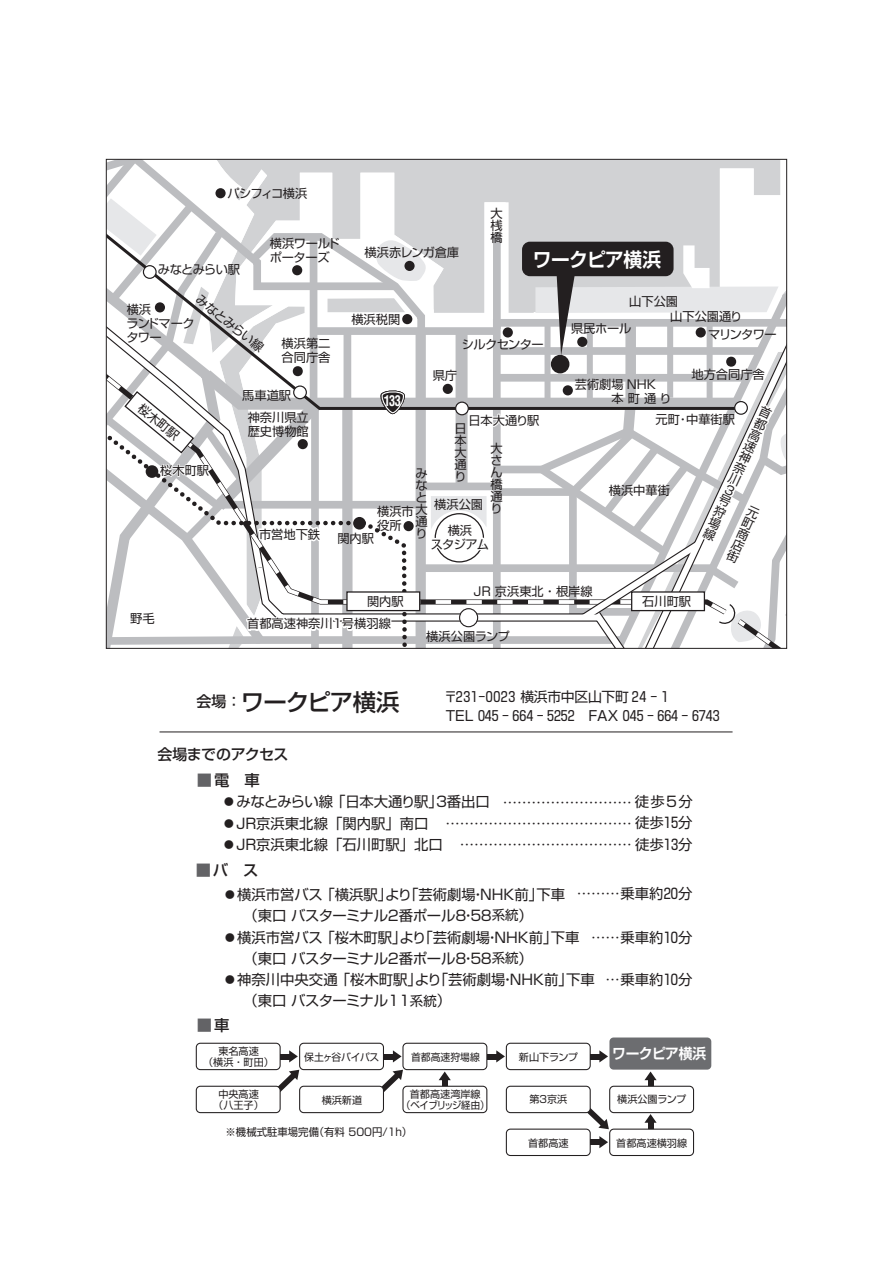
<style>
.page{position:relative;width:893px;height:1263px;background:#fff}
.page>*{position:absolute;margin:0;border:0;box-sizing:border-box;transform-origin:0 0}
.t1{font:500 23.4px "Shin Go Pro";letter-spacing:-.03em;color:#231f20}
.t2{font:700 19.5px "Shin Go Pro De";letter-spacing:-.025em;color:#fff;scale:.96 1}
.t3{font:500 15.3px "Shin Go Pro";color:#231f20}
.t4{font:500 15.3px "Shin Go Pro";color:#636366}
.t5{font:500 15px "Shin Go Pro";letter-spacing:-.04em;color:#231f20}
.t6{font:14.4px/20.9px "Shin Go Pro";color:#231f20}
.t7{font:14.4px "Shin Go Pro";letter-spacing:-.04em;color:#231f20}
.t8{font:14.4px "Shin Go Pro";letter-spacing:-.03em;color:#231f20}
.t9{font:700 14.4px "Shin Go Pro De";letter-spacing:-.03em;color:#fff;scale:.95 1}
.t10{font:700 condensed 14.4px "Helvetica LT Std";color:#fff}
.t11{font:13.8px "Shin Go Pro";letter-spacing:-.025em;color:#231f20}
.t12{font:12.3px/12.1px "Shin Go Pro";color:#231f20;text-align:justify}
.t13{font:12.15px/12.1px "Shin Go Pro";color:#231f20;text-align:justify}
.t14{font:12.15px/13.8px "Shin Go Pro";letter-spacing:-.05em;color:#231f20}
.t15{font:12.15px/13.8px "Shin Go Pro";letter-spacing:-.03em;color:#231f20}
.t16{font:12.15px "Shin Go Pro";letter-spacing:-.035em;color:#231f20}
.t17{font:12.15px "Shin Go Pro";letter-spacing:-.06em;color:#231f20}
.t18{font:12.15px "Shin Go Pro";letter-spacing:-.055em;color:#231f20}
.t19{font:10.65px "Shin Go Pro";color:#231f20}
.t20{font:10.05px/11.6px "Shin Go Pro";color:#231f20;text-align:center}
.t21{font:10.05px "Shin Go Pro";letter-spacing:-.035em;color:#231f20}
.s1{font-size:15px}
.s2{color:#636366}
.s3{font-weight:300}
.s4{font-size:13.35px}
.s5{color:#231f20}
</style>
<div class="page">
<div style="left:196px;top:1043px;width:85px;height:27px;border:1px solid #231f20;border-radius:4px"></div>
<div style="left:299px;top:1043px;width:85px;height:27px;border:1px solid #231f20;border-radius:4px"></div>
<div style="left:402px;top:1043px;width:85px;height:27px;border:1px solid #231f20;border-radius:4px"></div>
<div style="left:506px;top:1043px;width:85px;height:27px;border:1px solid #231f20;border-radius:4px"></div>
<div style="left:609px;top:1037px;width:102px;height:32px;background:#6c6d70;border-radius:4px"></div>
<div style="left:506px;top:1128px;width:85px;height:28px;border:1px solid #231f20;border-radius:4px"></div>
<div style="left:280px;top:1054px;width:12px;height:5px;background:#231f20"></div>
<svg style="left:289px;top:1050px;width:9px;height:12px"></svg>
<svg style="left:275px;top:1070px;width:24px;height:22px"></svg>
<div style="left:384px;top:1054px;width:12px;height:5px;background:#231f20"></div>
<svg style="left:393px;top:1050px;width:9px;height:12px"></svg>
<div style="left:487px;top:1054px;width:12px;height:5px;background:#231f20"></div>
<svg style="left:496px;top:1050px;width:9px;height:12px"></svg>
<div style="left:590px;top:1054px;width:13px;height:5px;background:#231f20"></div>
<svg style="left:599px;top:1050px;width:9px;height:12px"></svg>
<div style="left:590px;top:1139px;width:13px;height:6px;background:#231f20"></div>
<svg style="left:599px;top:1136px;width:9px;height:12px"></svg>
<div style="left:442px;top:1077px;width:6px;height:12px;background:#231f20"></div>
<svg style="left:439px;top:1071px;width:12px;height:9px"></svg>
<div style="left:648px;top:1077px;width:5px;height:12px;background:#231f20"></div>
<svg style="left:644px;top:1071px;width:13px;height:9px"></svg>
<div style="left:648px;top:1119px;width:5px;height:13px;background:#231f20"></div>
<svg style="left:644px;top:1114px;width:13px;height:9px"></svg>
<svg style="left:379px;top:1070px;width:24px;height:22px"></svg>
<svg style="left:584px;top:1108px;width:25px;height:21px"></svg>
<div style="left:196px;top:1086px;width:84px;height:26px;background:#fff;border-radius:4px"></div>
<div style="left:196px;top:1086px;width:85px;height:27px;border:1px solid #231f20;border-radius:4px"></div>
<div style="left:300px;top:1086px;width:83px;height:26px;background:#fff;border-radius:4px"></div>
<div style="left:299px;top:1086px;width:85px;height:27px;border:1px solid #231f20;border-radius:4px"></div>
<div style="left:403px;top:1086px;width:84px;height:26px;background:#fff;border-radius:4px"></div>
<div style="left:402px;top:1086px;width:85px;height:27px;border:1px solid #231f20;border-radius:4px"></div>
<div style="left:610px;top:1086px;width:83px;height:26px;background:#fff;border-radius:4px"></div>
<div style="left:609px;top:1086px;width:85px;height:27px;border:1px solid #231f20;border-radius:4px"></div>
<div style="left:610px;top:1129px;width:83px;height:26px;background:#fff;border-radius:4px"></div>
<div style="left:609px;top:1128px;width:85px;height:28px;border:1px solid #231f20;border-radius:4px"></div>
<div style="left:506px;top:1086px;width:84px;height:26px;background:#fff;border-radius:4px"></div>
<div style="left:506px;top:1086px;width:85px;height:27px;border:1px solid #231f20;border-radius:4px"></div>
<svg style="left:106px;top:159px;width:681px;height:489px"></svg>
<hr style="left:160px;top:731px;width:573px;height:1px;background:#231f20">
<p class="t17" style="left:227px;top:184px;width:81px">パシフィコ横浜</p>
<p class="t15" style="left:270px;top:235px;width:72px">横浜ワールドポーターズ</p>
<p class="t16" style="left:365px;top:243px;width:96px">横浜赤レンガ倉庫</p>
<p class="t14" style="left:158px;top:261px;width:84px">みなとみらい駅</p>
<p class="t13" style="left:490px;top:206px;width:14px">大桟橋</p>
<h2 class="t2" style="left:533px;top:244px;width:135px">ワークピア横浜</h2>
<p class="t12" style="left:202px;top:292px;width:84px;rotate:38deg">みなとみらい線</p>
<p class="t14" style="left:126px;top:301px;width:70px">横浜<br>ランドマークタワー</p>
<p class="t13" style="left:282px;top:335px;width:50px;line-height:13.8px">横浜第二合同庁舎</p>
<p class="t13" style="left:351px;top:312px;width:50px">横浜税関</p>
<p class="t18" style="left:462px;top:335px;width:83px">シルクセンター</p>
<p class="t13" style="left:433px;top:368px;width:26px">県庁</p>
<p class="t13" style="left:144px;top:401px;width:50px;rotate:39deg">桜木町駅</p>
<p class="t13" style="left:160px;top:463px;width:50px">桜木町駅</p>
<p class="t13" style="left:242px;top:388px;width:50px">馬車道駅</p>
<p class="t10" style="left:384px;top:392px;width:19px">31 3</p>
<p class="t13" style="left:248px;top:409px;width:63px;line-height:13.8px">神奈川県立歴史博物館</p>
<p class="t13" style="left:259px;top:527px;width:63px">市営地下鉄</p>
<p class="t13" style="left:469px;top:413px;width:72px">日本大通り駅</p>
<p class="t13" style="left:455px;top:421px;width:13px">日本大通り</p>
<p class="t13" style="left:491px;top:441px;width:14px">大さん橋通り</p>
<p class="t13" style="left:416px;top:466px;width:13px">みなと大通り</p>
<p class="t13" style="left:377px;top:503px;width:38px;line-height:13.8px">横浜市役所</p>
<p class="t13" style="left:434px;top:490px;width:50px;line-height:25.7px;text-align:center">横浜公園横浜</p>
<p class="t13" style="left:431px;top:536px;width:60px">スタジアム</p>
<p class="t13" style="left:337px;top:531px;width:38px">関内駅</p>
<p class="t13" style="left:629px;top:294px;width:50px">山下公園</p>
<p class="t13" style="left:571px;top:321px;width:62px">県民ホール</p>
<p class="t13" style="left:575px;top:377px;width:83px">芸術劇場 NHK</p>
<p class="t13" style="left:670px;top:309px;width:74px">山下公園通り</p>
<p class="t13" style="left:708px;top:327px;width:70px">マリンタワー</p>
<p class="t13" style="left:691px;top:367px;width:75px">地方合同庁舎</p>
<p class="t13" style="left:612px;top:391px;width:61px">本 町 通 り</p>
<p class="t12" style="left:763px;top:403px;width:8px;rotate:25deg">首都高速神奈川３号狩場線</p>
<p class="t13" style="left:655px;top:412px;width:81px">元町・中華街駅</p>
<p class="t13" style="left:609px;top:482px;width:63px">横浜中華街</p>
<p class="t13" style="left:750px;top:502px;width:8px;rotate:24deg">元町商店街</p>
<p class="t13" style="left:130px;top:611px;width:26px">野毛</p>
<p class="t13" style="left:472px;top:583px;width:123px">ＪＲ 京浜東北・根岸線</p>
<p class="t13" style="left:367px;top:594px;width:38px">関内駅</p>
<p class="t13" style="left:642px;top:594px;width:50px">石川町駅</p>
<p class="t13" style="left:247px;top:616px;width:145px">首都高速神奈川1号横羽線</p>
<p class="t13" style="left:426px;top:629px;width:85px">横浜公園ランプ</p>
<h1 class="t1" style="left:196px;top:682px;width:244px"><span class="s1">会場：</span>ワークピア横浜 　</h1>
<p class="t11" style="left:444px;top:686px;width:226px">〒231-0023 横浜市中区山下町 24 - 1</p>
<p class="t11" style="left:446px;top:705px;width:275px">TEL 045 - 664 - 5252　FAX 045 - 664 - 6743</p>
<p class="t5" style="left:157px;top:742px;width:132px">会場までのアクセス</p>
<p class="t3" style="left:197px;top:768px;width:65px"><span class="s2">■</span>電　車</p>
<p class="t8" style="left:222px;top:790px;width:269px"><span class="s3">●</span>みなとみらい線 「日本大通り駅」３番出口</p>
<p class="t6" style="left:222px;top:811px;width:208px"><span class="s3">●</span>JR京浜東北線「関内駅」南口</p>
<p class="t6" style="left:222px;top:833px;width:222px"><span class="s3">●</span>JR京浜東北線「石川町駅」北口</p>
<p class="t3" style="left:196px;top:858px;width:64px"><span class="s2">■</span>バ　ス</p>
<p class="t6" style="left:445px;top:790px;width:249px;text-align:right">……………………… 徒歩５分………………………………… 徒歩15分……………………………… 徒歩13分</p>
<p class="t6" style="left:223px;top:882px;width:344px"><span class="s3">●</span>横浜市営バス 「横浜駅」より「芸術劇場・NHK前」下車</p>
<p class="t6" style="left:577px;top:881px;width:117px">………乗車約20分</p>
<p class="t7" style="left:244px;top:903px;width:291px">（東口 バスターミナル２番ポール８・５８<span class="s4">系統</span>）</p>
<p class="t6" style="left:244px;top:925px;width:337px;text-indent:-21px"><span class="s3">●</span>横浜市営バス 「桜木町駅」より「芸術劇場・NHK前」下車（東口 バスターミナル２番ポール８・５８<span class="s4">系統</span>）</p>
<p class="t6" style="left:244px;top:967px;width:353px;line-height:21.5px;text-indent:-21px"><span class="s3">●</span>神奈川中央交通 「桜木町駅」より「芸術劇場・NHK前」下車（東口 バスターミナル11<span class="s4">系統</span>）</p>
<p class="t6" style="left:591px;top:925px;width:103px">……乗車約10分</p>
<p class="t6" style="left:605px;top:968px;width:88px">…乗車約10分</p>
<p class="t4" style="left:197px;top:1012px;width:34px">■<span class="s5">車</span></p>
<p class="t20" style="left:203px;top:1044px;width:72px">東名高速<br>（横浜・町田）</p>
<p class="t20" style="left:213px;top:1087px;width:52px">中央高速（八王子）</p>
<p class="t9" style="left:612px;top:1041px;width:101px">ワークピア横浜</p>
<p class="t21" style="left:304px;top:1049px;width:77px">保土ヶ谷バイパス</p>
<p class="t20" style="left:411px;top:1050px;width:70px">首都高速狩場線</p>
<p class="t20" style="left:519px;top:1050px;width:61px">新山下ランプ</p>
<p class="t20" style="left:322px;top:1093px;width:42px">横浜新道</p>
<p class="t20" style="left:401px;top:1087px;width:90px">首都高速湾岸線<br>（ベイブリッジ経由）</p>
<p class="t20" style="left:617px;top:1092px;width:71px">横浜公園ランプ</p>
<p class="t20" style="left:616px;top:1136px;width:72px">首都高速横羽線</p>
<p class="t20" style="left:529px;top:1092px;width:39px">第３京浜</p>
<p class="t19" style="left:226px;top:1123px;width:188px">※機械式駐車場完備（有料 500円/１h）</p>
<p class="t20" style="left:528px;top:1136px;width:42px">首都高速</p>
</div>
